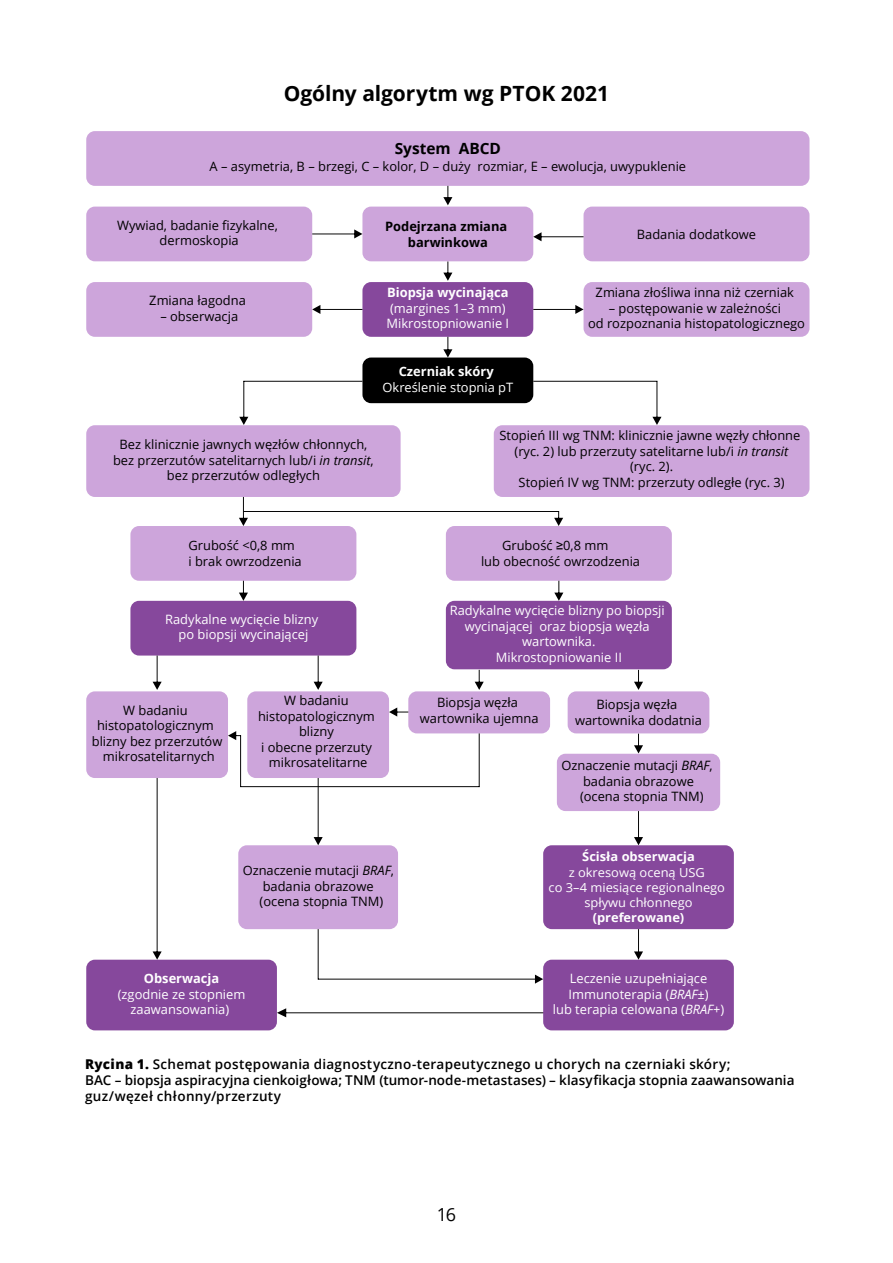
<style>
.page{position:relative;width:893px;height:1263px;background:#fff}
.page>*{position:absolute;margin:0;border:0;box-sizing:border-box;transform-origin:0 0}
.t1{font:700 21px "Open Sans";color:#000}
.t2{font:18px "Open Sans";color:#000}
.t3{font:700 15.45px "Open Sans";color:#000}
.t4{font:13.8px "Open Sans";color:#000}
.t5{font:600 13.5px/16.2px "Open Sans";letter-spacing:.015em;color:#000}
.t6{font:12.9px/15.6px "Open Sans";color:#000;text-align:center}
.t7{font:12.9px/15.6px "Open Sans";color:#fff;text-align:center}
.t8{font:700 12.9px "Open Sans";color:#fff}
.t9{font:700 12.9px/15.6px "Open Sans";color:#000;text-align:center}
.t10{font:12.45px/15px "Open Sans";color:#fff;text-align:center}
.t11{font:700 12.45px "Open Sans";color:#fff}
.s1{font-style:italic}
.s2{font-family:"Arial"}
.s3{font-weight:800}
.s4{font-weight:700}
</style>
<div class="page">
<svg style="left:277px;top:1008px;width:266px;height:9px"></svg>
<div style="left:86px;top:131px;width:723px;height:55px;background:#cda5db;border-radius:9px"></div>
<div style="left:86px;top:207px;width:226px;height:54px;background:#cda5db;border-radius:9px"></div>
<div style="left:86px;top:282px;width:226px;height:55px;background:#cda5db;border-radius:9px"></div>
<div style="left:86px;top:425px;width:315px;height:72px;background:#cda5db;border-radius:9px"></div>
<svg style="left:443px;top:186px;width:9px;height:19px"></svg>
<svg style="left:443px;top:261px;width:9px;height:20px"></svg>
<div style="left:584px;top:207px;width:225px;height:54px;background:#cda5db;border-radius:9px"></div>
<div style="left:584px;top:282px;width:225px;height:55px;background:#cda5db;border-radius:9px"></div>
<div style="left:362px;top:207px;width:171px;height:54px;background:#cda5db;border-radius:9px"></div>
<div style="left:362px;top:282px;width:171px;height:55px;background:#86489c;border-radius:9px"></div>
<div style="left:362px;top:357px;width:171px;height:46px;background:#000;border-radius:9px"></div>
<svg style="left:533px;top:232px;width:51px;height:9px"></svg>
<svg style="left:312px;top:229px;width:50px;height:9px"></svg>
<svg style="left:312px;top:305px;width:50px;height:9px"></svg>
<svg style="left:533px;top:305px;width:51px;height:9px"></svg>
<div style="left:494px;top:425px;width:315px;height:72px;background:#cda5db;border-radius:9px"></div>
<svg style="left:239px;top:381px;width:123px;height:44px"></svg>
<svg style="left:533px;top:381px;width:128px;height:44px"></svg>
<div style="left:130px;top:526px;width:226px;height:55px;background:#cda5db;border-radius:9px"></div>
<div style="left:130px;top:601px;width:226px;height:54px;background:#86489c;border-radius:9px"></div>
<svg style="left:239px;top:581px;width:9px;height:20px"></svg>
<div style="left:446px;top:526px;width:226px;height:55px;background:#cda5db;border-radius:9px"></div>
<div style="left:446px;top:601px;width:226px;height:68px;background:#86489c;border-radius:9px"></div>
<svg style="left:554px;top:581px;width:9px;height:20px"></svg>
<svg style="left:634px;top:670px;width:9px;height:20px"></svg>
<svg style="left:634px;top:733px;width:9px;height:20px"></svg>
<div style="left:86px;top:691px;width:142px;height:87px;background:#cda5db;border-radius:9px"></div>
<div style="left:247px;top:691px;width:142px;height:87px;background:#cda5db;border-radius:9px"></div>
<div style="left:568px;top:691px;width:141px;height:42px;background:#cda5db;border-radius:9px"></div>
<div style="left:557px;top:754px;width:163px;height:57px;background:#cda5db;border-radius:9px"></div>
<div style="left:408px;top:691px;width:142px;height:42px;background:#cda5db;border-radius:9px"></div>
<svg style="left:475px;top:670px;width:9px;height:20px"></svg>
<svg style="left:314px;top:655px;width:9px;height:35px"></svg>
<svg style="left:153px;top:655px;width:9px;height:35px"></svg>
<svg style="left:634px;top:811px;width:9px;height:34px"></svg>
<div style="left:543px;top:845px;width:191px;height:84px;background:#86489c;border-radius:9px"></div>
<div style="left:238px;top:845px;width:160px;height:84px;background:#cda5db;border-radius:9px"></div>
<div style="left:543px;top:960px;width:191px;height:70px;background:#86489c;border-radius:9px"></div>
<div style="left:86px;top:960px;width:191px;height:70px;background:#86489c;border-radius:9px"></div>
<svg style="left:153px;top:778px;width:9px;height:182px"></svg>
<svg style="left:389px;top:707px;width:19px;height:9px"></svg>
<svg style="left:228px;top:731px;width:252px;height:114px"></svg>
<svg style="left:318px;top:929px;width:225px;height:55px"></svg>
<svg style="left:634px;top:929px;width:9px;height:31px"></svg>
<svg style="left:443px;top:337px;width:9px;height:20px"></svg>
<svg style="left:239px;top:497px;width:324px;height:29px"></svg>
<h1 class="t1" style="left:284px;top:79px;width:327px">Ogólny algorytm wg PTOK 2021</h1>
<p class="t3" style="left:395px;top:138px;width:108px">System ABCD</p>
<p class="t6" style="left:210px;top:158px;width:478px">A – asymetria, B – brzegi, C – kolor, D – duży rozmiar, E – ewolucja, uwypuklenie</p>
<p class="t6" style="left:117px;top:217px;width:162px">Wywiad, badanie fizykalne, dermoskopia</p>
<p class="t6" style="left:637px;top:226px;width:121px">Badania dodatkowe</p>
<p class="t8" style="left:387px;top:283px;width:123px">Biopsja wycinająca</p>
<p class="t7" style="left:387px;top:300px;width:124px;text-align:left">(margines 1–3 mm)<br>Mikrostopniowanie I</p>
<p class="t8" style="left:399px;top:362px;width:97px">Czerniak skóry</p>
<p class="t7" style="left:383px;top:379px;width:132px">Określenie stopnia pT</p>
<p class="t9" style="left:385px;top:218px;width:124px">Podejrzana zmiana barwinkowa</p>
<p class="t6" style="left:596px;top:284px;width:200px">Zmiana złośliwa inna niż czerniak</p>
<p class="t6" style="left:588px;top:300px;width:219px">– postępowanie w zależności<br>od rozpoznania histopatologicznego</p>
<p class="t6" style="left:149px;top:292px;width:98px">Zmiana łagodna</p>
<p class="t6" style="left:160px;top:308px;width:79px">– obserwacja</p>
<p class="t6" style="left:113px;top:436px;width:262px">Bez klinicznie jawnych węzłów chłonnych, bez przerzutów satelitarnych lub/i <span class="s1">in transit</span>, bez przerzutów odległych</p>
<p class="t6" style="left:500px;top:427px;width:302px">Stopień III wg TNM: klinicznie jawne węzły chłonne (ryc. 2) lub przerzuty satelitarne lub/i <span class="s1">in transit </span>(ryc. 2).<br>Stopień IV wg TNM: przerzuty odległe (ryc. 3)</p>
<p class="t6" style="left:188px;top:537px;width:115px;text-align:left">Grubość &lt;0,8 mm<br>i brak owrzodzenia</p>
<p class="t7" style="left:165px;top:611px;width:155px">Radykalne wycięcie blizny po biopsji wycinającej</p>
<p class="t6" style="left:481px;top:537px;width:161px;text-align:left;text-indent:21px">Grubość <span class="s2">≥</span>0,8 mm<br>lub obecność owrzodzenia</p>
<p class="t7" style="left:450px;top:602px;width:216px">Radykalne wycięcie blizny po biopsji wycinającej oraz biopsja węzła wartownika.<br>Mikrostopniowanie II</p>
<p class="t6" style="left:92px;top:702px;width:132px">W badaniu histopatologicznym blizny bez przerzutów mikrosatelitarnych</p>
<p class="t6" style="left:258px;top:692px;width:118px">W badaniu histopatologicznym blizny<br>i obecne przerzuty mikrosatelitarne</p>
<p class="t6" style="left:420px;top:694px;width:120px">Biopsja węzła wartownika ujemna</p>
<p class="t6" style="left:575px;top:696px;width:128px">Biopsja węzła wartownika dodatnia</p>
<p class="t6" style="left:580px;top:757px;width:134px;text-align:left;text-indent:-19px">Oznaczenie mutacji <span class="s1">BRAF</span>, badania obrazowe (ocena stopnia TNM)</p>
<p class="t6" style="left:243px;top:862px;width:153px">Oznaczenie mutacji <span class="s1">BRAF</span>, badania obrazowe (ocena stopnia TNM)</p>
<p class="t8" style="left:144px;top:969px;width:77px">Obserwacja</p>
<p class="t7" style="left:118px;top:986px;width:129px">(zgodnie ze stopniem zaawansowania)</p>
<p class="t11" style="left:582px;top:848px;width:114px">Ścisła obserwacja</p>
<p class="t10" style="left:549px;top:864px;width:178px">z okresową oceną USG<br>co 3–4 miesiące regionalnego spływu chłonnego</p>
<p class="t11" style="left:593px;top:908px;width:93px">(preferowane)</p>
<p class="t7" style="left:553px;top:970px;width:173px">Leczenie uzupełniające<br>Immunoterapia (<span class="s1">BRAF±</span>)<br>lub terapia celowana (<span class="s1">BRAF+</span>)</p>
<p class="t5" style="left:85px;top:1055px;width:711px"><span class="s3">Rycina 1.</span> Schemat postępowania diagnostyczno-terapeutycznego u chorych na czerniaki skóry;<br>BAC – biopsja aspiracyjna cienkoigłowa; TNM (tumor-node-metastases) – klasyfikacja stopnia zaawansowania guz/węzeł chłonny/przerzuty</p>
<p class="t4" style="left:61px;top:1075px;width:802px"><span class="s4">Rycina 2.</span> Schemat postępowania diagnostyczno-terapeutycznego u chorych na czerniaki skóry; BAC — biopsja aspiracyjna</p>
<h2 class="t2" style="left:437px;top:1202px;width:21px">16</h2>
</div>
